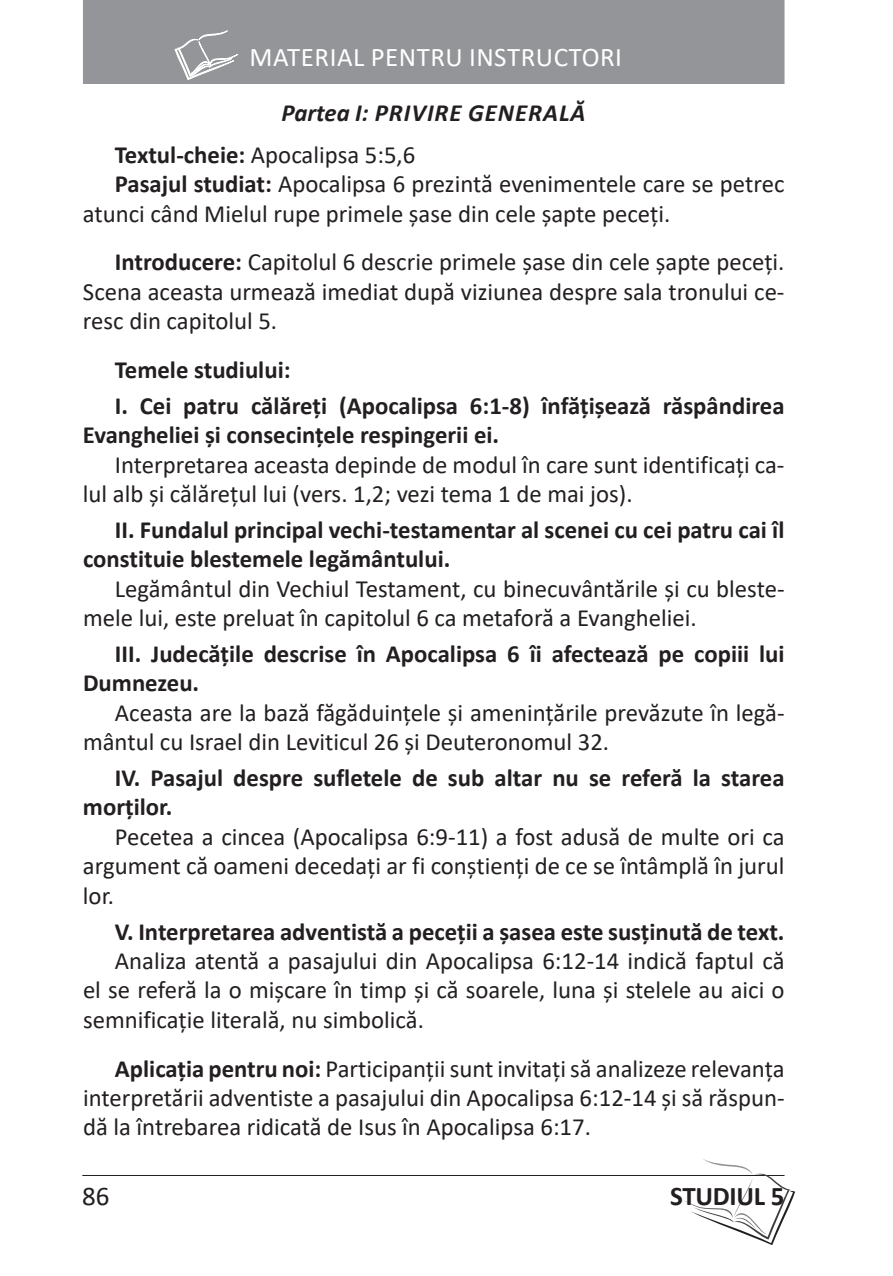
<style>
.page{position:relative;width:893px;height:1276px;background:#fff}
.page>*{position:absolute;margin:0;border:0;box-sizing:border-box;transform-origin:0 0}
.t1{font:27px "Calibri";letter-spacing:.02em;color:#fff}
.t2{font:700 27px "Calibri";letter-spacing:-.01em;color:#231f20}
.t3{font:27px "Calibri";color:#231f20}
.t4{font:24.75px/29.5px "Calibri";color:#231f20}
.t5{font:700 24.75px/29.5px "Calibri";color:#231f20}
.t6{font:italic 700 24.75px/42.3px "Calibri";letter-spacing:.04em;color:#231f20}
.s1{font-style:normal}
.s2{font-weight:400;font-style:normal}
.s3{font-weight:700}
</style>
<div class="page">
<hr style="left:82px;top:1175px;width:703px;height:1px;background:#231f20">
<svg style="left:684px;top:1159px;width:111px;height:86px"></svg>
<div style="left:83px;top:0;width:702px;height:84px;background:#939598"></div>
<svg style="left:174px;top:30px;width:65px;height:50px"></svg>
<p class="t1" style="left:250px;top:39px;width:374px">MATERIAL PENTRU INSTRUCTORI</p>
<p class="t6" style="left:115px;top:90px;width:472px;text-indent:167px">Partea I: PRIVIRE GENERALĂ<br><span class="s1">Textul-cheie:</span> <span class="s2">Apocalipsa 5:5,6</span></p>
<p class="t4" style="left:83px;top:169px;width:703px;text-indent:32px"><span class="s3">Pasajul studiat:</span> Apocalipsa 6 prezintă evenimentele care se petrec atunci când Mielul rupe primele șase din cele șapte peceți.</p>
<p class="t4" style="left:83px;top:247px;width:703px;text-align:justify;text-indent:32px"><span class="s3">Introducere:</span> Capitolul 6 descrie primele șase din cele șapte peceți.<br>Scena aceasta urmează imediat după viziunea despre sala tronului ce&shy;resc din capitolul 5.</p>
<p class="t5" style="left:115px;top:351px;width:671px;line-height:35.8px">Temele studiului:<br>I. Cei patru călăreți (Apocalipsa 6:1-8) înfățișează răspândirea</p>
<p class="t5" style="left:83px;top:420px;width:418px">Evangheliei și consecințele respingerii ei.</p>
<p class="t4" style="left:83px;top:449px;width:703px;text-indent:32px">Interpretarea aceasta depinde de modul în care sunt identificați ca&shy;lul alb și călărețul lui (vers. 1,2; vezi tema 1 de mai jos).</p>
<p class="t5" style="left:83px;top:514px;width:703px;text-indent:32px">II. Fundalul principal vechi-testamentar al scenei cu cei patru cai îl constituie blestemele legământului.</p>
<p class="t4" style="left:83px;top:573px;width:703px;text-indent:32px">Legământul din Vechiul Testament, cu binecuvântările și cu bleste&shy;mele lui, este preluat în capitolul 6 ca metaforă a Evangheliei.</p>
<p class="t5" style="left:83px;top:638px;width:703px;text-indent:32px">III. Judecățile descrise în Apocalipsa 6 îi afectează pe copiii lui<br>Dumnezeu.</p>
<p class="t4" style="left:83px;top:697px;width:703px;text-indent:32px">Aceasta are la bază făgăduințele și amenințările prevăzute în legă&shy;mântul cu Israel din Leviticul 26 și Deuteronomul 32.</p>
<p class="t5" style="left:83px;top:763px;width:703px;text-indent:32px">IV. Pasajul despre sufletele de sub altar nu se referă la starea morților.</p>
<p class="t4" style="left:83px;top:821px;width:703px;text-align:justify;text-indent:32px">Pecetea a cincea (Apocalipsa 6:9-11) a fost adusă de multe ori ca argument că oameni decedați ar fi conștienți de ce se întâmplă în jurul lor.</p>
<p class="t5" style="left:115px;top:916px;width:671px">V. Interpretarea adventistă a peceții a șasea este susținută de text.</p>
<p class="t4" style="left:83px;top:945px;width:703px;text-align:justify;text-indent:32px">Analiza atentă a pasajului din Apocalipsa 6:12-14 indică faptul că el se referă la o mişcare în timp și că soarele, luna şi stelele au aici o semnificație literală, nu simbolică.</p>
<p class="t4" style="left:83px;top:1053px;width:703px;text-align:justify;text-indent:32px"><span class="s3">Aplicația pentru noi:</span> Participanții sunt invitați să analizeze relevanța interpretării adventiste a pasajului din Apocalipsa 6:12-14 și să răspun&shy;dă la întrebarea ridicată de Isus în Apocalipsa 6:17.</p>
<p class="t3" style="left:82px;top:1177px;width:29px">86</p>
<p class="t2" style="left:670px;top:1177px;width:116px">STUDIUL 5</p>
</div>
